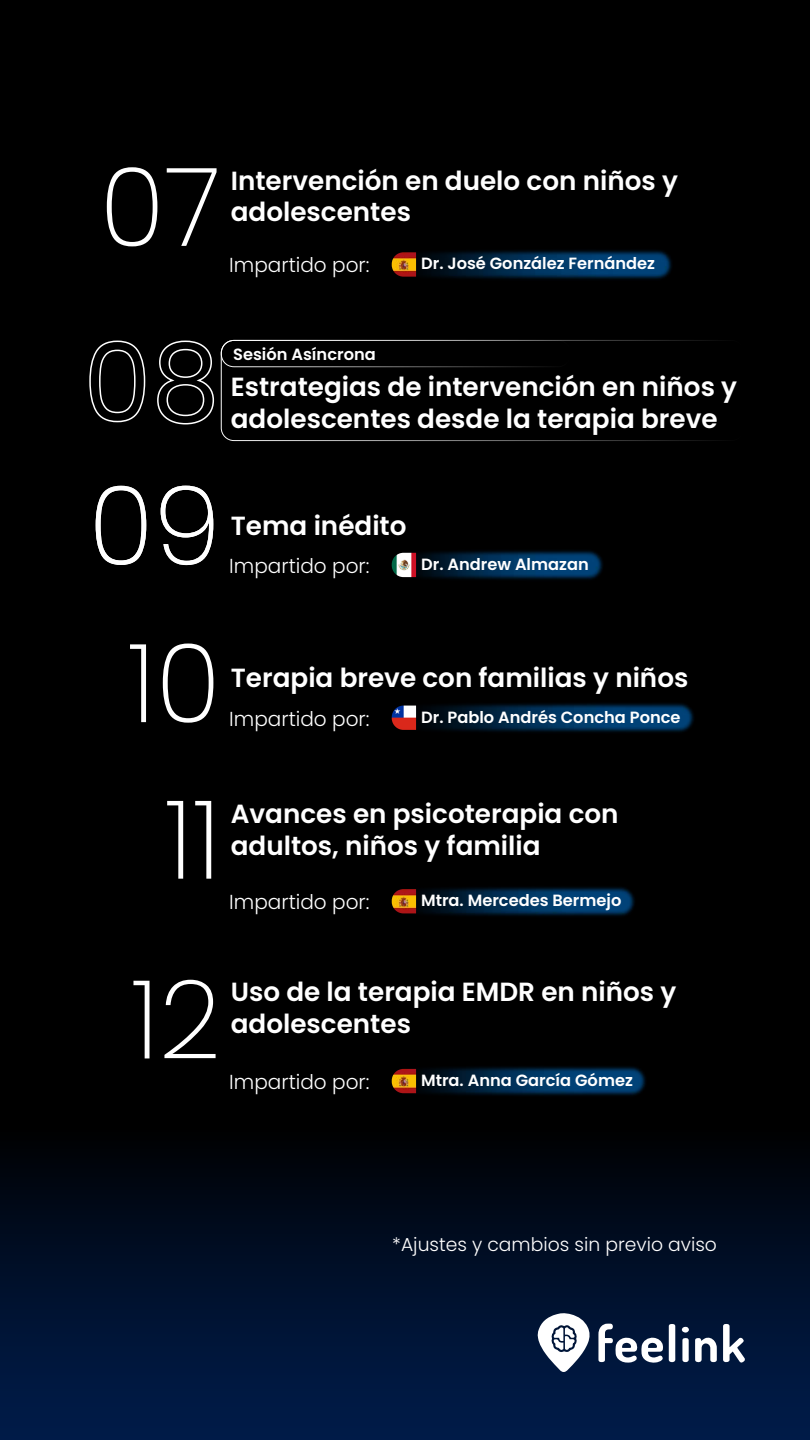
<style>
.page{position:relative;width:810px;height:1440px;background:#fff}
.page>*{position:absolute;margin:0;border:0;box-sizing:border-box;transform-origin:0 0}
.t1{font:200 109.35px "Poppins";color:#fff}
.t2{font:600 26.25px/31.5px "Poppins";color:#fff}
.t3{font:300 20.25px "Poppins";color:#fff}
.t4{font:300 18.75px "Poppins";color:#fff}
.t5{font:600 16.27px "Poppins";color:#fff}
</style>
<div class="page">
<div style="left:0;top:1129px;width:810px;height:311px;background:linear-gradient(to bottom,#000205,#001d4e)"></div>
<div style="left:0;top:0;width:810px;height:1129px;background:#000"></div>
<svg style="left:538px;top:1313px;width:52px;height:59px"></svg>
<svg style="left:723px;top:1324px;width:22px;height:39px"></svg>
<svg style="left:695px;top:1337px;width:22px;height:25px"></svg>
<svg style="left:598px;top:1324px;width:65px;height:39px"></svg>
<svg style="left:669px;top:1324px;width:6px;height:38px"></svg>
<svg style="left:681px;top:1327px;width:8px;height:35px"></svg>
<svg style="left:89px;top:340px;width:57px;height:83px"></svg>
<svg style="left:157px;top:340px;width:85px;height:85px"></svg>
<img style="left:391px;top:887px;width:244px;height:29px">
<img style="left:392px;top:889px;width:24px;height:24px">
<img style="left:242px;top:1066px;width:552px;height:177px">
<img style="left:392px;top:1069px;width:24px;height:24px">
<img style="left:242px;top:250px;width:476px;height:118px">
<img style="left:392px;top:252px;width:24px;height:25px">
<img style="left:242px;top:440px;width:478px;height:115px">
<img style="left:391px;top:553px;width:25px;height:2px">
<img style="left:391px;top:555px;width:303px;height:177px">
<img style="left:392px;top:706px;width:24px;height:24px">
<h1 class="t1" style="left:100px;top:144px;width:123px">07</h1>
<p class="t2" style="left:231px;top:165px;width:449px">Intervención en duelo con niños y adolescentes</p>
<p class="t5" style="left:421px;top:254px;width:235px">Dr. José González Fernández</p>
<p class="t3" style="left:229px;top:253px;width:142px">Impartido por:</p>
<p class="t5" style="left:233px;top:345px;width:144px">Sesión Asíncrona</p>
<p class="t2" style="left:231px;top:372px;width:508px">Estrategias de intervención en niños y adolescentes desde la terapia breve</p>
<h1 class="t1" style="left:88px;top:463px;width:134px">09</h1>
<p class="t2" style="left:231px;top:511px;width:177px">Tema inédito</p>
<p class="t3" style="left:229px;top:554px;width:142px">Impartido por:</p>
<p class="t5" style="left:421px;top:555px;width:169px">Dr. Andrew Almazan</p>
<h1 class="t1" style="left:128px;top:620px;width:95px">10</h1>
<p class="t2" style="left:231px;top:662px;width:459px">Terapia breve con familias y niños</p>
<p class="t5" style="left:421px;top:708px;width:261px">Dr. Pablo Andrés Concha Ponce</p>
<p class="t3" style="left:229px;top:707px;width:142px">Impartido por:</p>
<h1 class="t1" style="left:165px;top:777px;width:58px">11</h1>
<p class="t2" style="left:231px;top:799px;width:389px">Avances en psicoterapia con adultos, niños y familia</p>
<p class="t5" style="left:421px;top:891px;width:202px">Mtra. Mercedes Bermejo</p>
<p class="t3" style="left:229px;top:890px;width:142px">Impartido por:</p>
<h1 class="t1" style="left:131px;top:957px;width:91px">12</h1>
<p class="t2" style="left:231px;top:976px;width:447px">Uso de la terapia EMDR en niños y adolescentes</p>
<p class="t5" style="left:421px;top:1071px;width:213px">Mtra. Anna García Gómez</p>
<p class="t3" style="left:229px;top:1070px;width:142px">Impartido por:</p>
<p class="t4" style="left:392px;top:1233px;width:326px">*Ajustes y cambios sin previo aviso</p>
</div>
